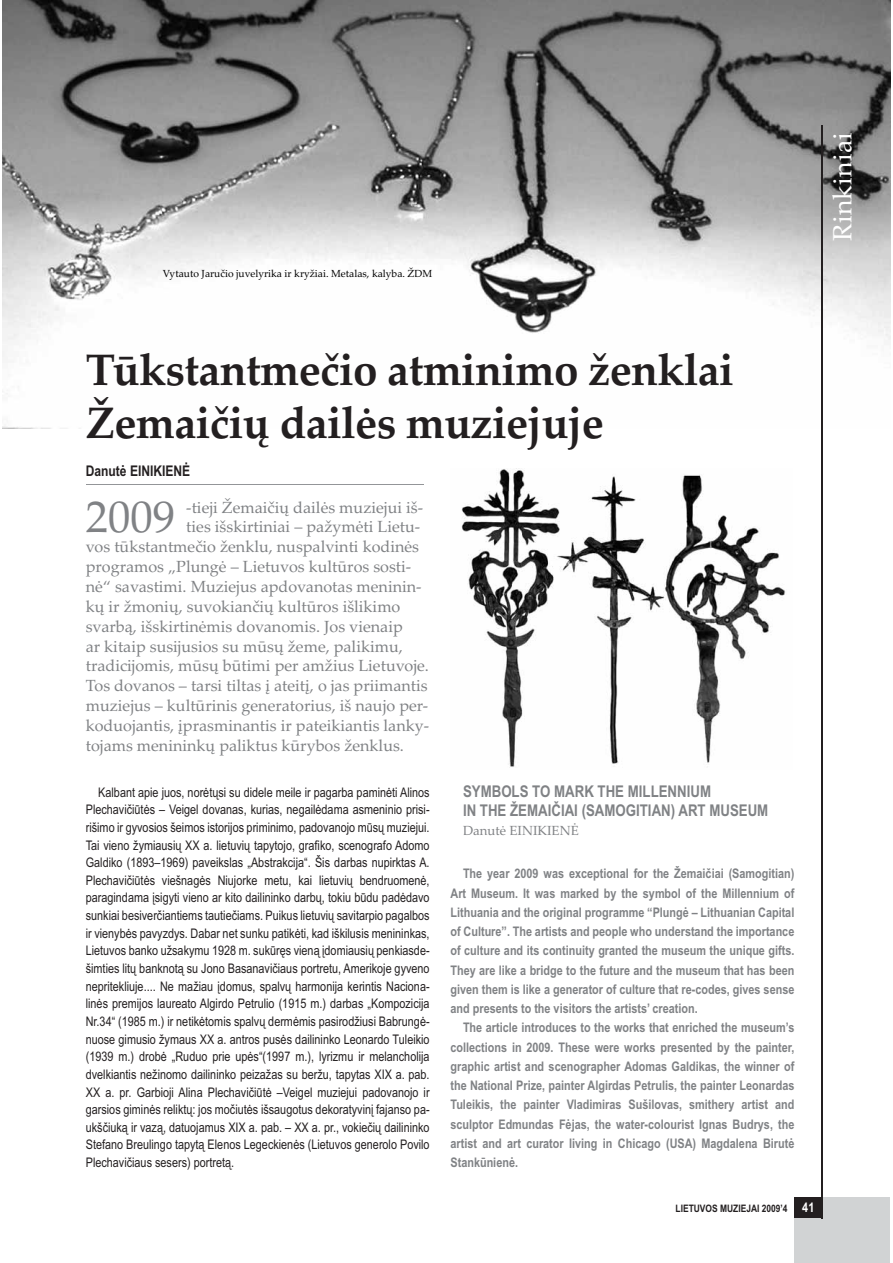
<style>
.page{position:relative;width:893px;height:1263px;background:#fff}
.page>*{position:absolute;margin:0;border:0;box-sizing:border-box;transform-origin:0 0}
.t1{font:44.7px "Palatino Linotype";color:#808285}
.t2{font:700 44.1px/52.9px "Palatino Linotype";letter-spacing:-.015em;color:#231f20}
.t3{font:26.4px "Palatino Linotype";letter-spacing:.01em;color:#fff}
.t4{font:16.2px "Palatino Linotype";color:#808285}
.t5{font:700 16.2px/19px "Arial Narrow";color:#808285}
.t6{font:700 14.7px "Arial Narrow";color:#231f20}
.t7{font:13.2px/17.7px "Arial Narrow";color:#231f20;text-align:justify}
.t8{font:700 13.2px/19.2px "Arial Narrow";color:#808285;text-align:justify}
.t9{font:13.2px "Palatino Linotype";color:#808285}
.t10{font:10.35px "Palatino Linotype";color:#000}
.t11{font:700 10.35px "Arial Narrow";color:#231f20}
.s1{font-size:13.2px;color:#fff}
</style>
<div class="page">
<img style="left:2px;top:0;width:888px;height:428px">
<div style="left:794px;top:1197px;width:96px;height:65px;background:#d1d3d4"></div>
<hr style="left:822px;top:125px;width:1px;height:1093px;background:#231f20">
<div style="left:794px;top:1197px;width:28px;height:21px;background:#231f20"></div>
<svg style="left:84px;top:213px;width:653px;height:272px"></svg>
<img style="left:450px;top:468px;width:336px;height:300px">
<p class="t10" style="left:163px;top:269px;width:271px">Vytauto Jaručio juvelyrika ir kryžiai. Metalas, kalyba. ŽDM</p>
<h3 class="t3" style="left:832px;top:241px;width:111px;rotate:-90deg">Rinkiniai</h3>
<h2 class="t2" style="left:86px;top:343px;width:650px">Tūkstantmečio atminimo ženklai<br>Žemaičių dailės muziejuje</h2>
<p class="t6" style="left:86px;top:465px;width:106px">Danutė EINIKIENĖ</p>
<h1 class="t1" style="left:86px;top:500px;width:91px">2009</h1>
<p class="t4" style="left:186px;top:501px;width:238px">-tieji Žemaičių dailės muziejui iš-</p>
<p class="t4" style="left:186px;top:521px;width:235px">ties išskirtiniai – pažymėti Lietu-</p>
<p class="t4" style="left:86px;top:541px;width:335px">vos tūkstantmečio ženklu, nuspalvinti kodinės</p>
<p class="t4" style="left:86px;top:560px;width:327px">programos „Plungė – Lietuvos kultūros sosti-</p>
<p class="t4" style="left:86px;top:580px;width:337px">nė“ savastimi. Muziejus apdovanotas meninin-</p>
<p class="t4" style="left:86px;top:600px;width:316px">kų ir žmonių, suvokiančių kultūros išlikimo</p>
<p class="t4" style="left:86px;top:620px;width:318px">svarbą, išskirtinėmis dovanomis. Jos vienaip</p>
<p class="t4" style="left:86px;top:640px;width:319px">ar kitaip susĳusios su mūsų žeme, palikimu,</p>
<p class="t4" style="left:86px;top:660px;width:345px">tradicĳomis, mūsų būtimi per amžius Lietuvoje.</p>
<p class="t4" style="left:86px;top:680px;width:343px">Tos dovanos – tarsi tiltas į ateitį, o jas priimantis</p>
<p class="t4" style="left:86px;top:699px;width:344px">muziejus – kultūrinis generatorius, iš naujo per-</p>
<p class="t4" style="left:86px;top:719px;width:345px">koduojantis, įprasminantis ir pateikiantis lanky-</p>
<p class="t4" style="left:86px;top:739px;width:320px">tojams menininkų paliktus kūrybos ženklus.</p>
<p class="t7" style="left:86px;top:784px;width:345px;text-indent:13px">Kalbant apie juos, norėtųsi su didele meile ir pagarba paminėti Alinos Plechavičiūtės – Veigel dovanas, kurias, negailėdama asmeninio prisi&shy;rišimo ir gyvosios šeimos istorijos priminimo, padovanojo mūsų muziejui.<br>Tai vieno žymiausių XX a. lietuvių tapytojo, grafiko, scenografo Adomo Galdiko (1893–1969) paveikslas „Abstrakcija“. Šis darbas nupirktas A.<br>Plechavičiūtės viešnagės Niujorke metu, kai lietuvių bendruomenė, paragindama įsigyti vieno ar kito dailininko darbų, tokiu būdu padėdavo sunkiai besiverčiantiems tautiečiams. Puikus lietuvių savitarpio pagalbos ir vienybės pavyzdys. Dabar net sunku patikėti, kad iškilusis menininkas, Lietuvos banko užsakymu 1928 m. sukūręs vieną įdomiausių penkiasde&shy;šimties litų banknotą su Jono Basanavičiaus portretu, Amerikoje gyveno nepritekliuje.... Ne mažiau įdomus, spalvų harmonija kerintis Naciona&shy;linės premijos laureato Algirdo Petrulio (1915 m.) darbas „Kompozicija Nr.34“ (1985 m.) ir netikėtomis spalvų dermėmis pasirodžiusi Babrungė&shy;nuose gimusio žymaus XX a. antros pusės dailininko Leonardo Tuleikio (1939 m.) drobė „Ruduo prie upės“(1997 m.), lyrizmu ir melancholija dvelkiantis nežinomo dailininko peizažas su beržu, tapytas XIX a. pab.<br>XX a. pr. Garbioji Alina Plechavičiūtė –Veigel muziejui padovanojo ir garsios giminės reliktų: jos močiutės išsaugotus dekoratyvinį fajanso pa&shy;ukščiuką ir vazą, datuojamus XIX a. pab. – XX a. pr., vokiečių dailininko Stefano Breulingo tapytą Elenos Legeckienės (Lietuvos generolo Povilo Plechavičiaus sesers) portretą.</p>
<p class="t5" style="left:463px;top:783px;width:307px">SYMBOLS TO MARK THE MILLENNIUM<br>IN THE ŽEMAIČIAI (SAMOGITIAN) ART MUSEUM</p>
<p class="t9" style="left:463px;top:825px;width:117px">Danutė EINIKIENĖ</p>
<p class="t8" style="left:450px;top:865px;width:345px;text-indent:13px">The year 2009 was exceptional for the Žemaičiai (Samogitian)<br>Art Museum. It was marked by the symbol of the Millennium of Lithuania and the original programme “Plungė – Lithuanian Capital of Culture”. The artists and people who understand the importance of culture and its continuity granted the museum the unique gifts.<br>They are like a bridge to the future and the museum that has been given them is like a generator of culture that re-codes, gives sense and presents to the visitors the artists’ creation.</p>
<p class="t8" style="left:450px;top:1019px;width:345px;text-indent:13px">The article introduces to the works that enriched the museum’s collections in 2009. These were works presented by the painter, graphic artist and scenographer Adomas Galdikas, the winner of the National Prize, painter Algirdas Petrulis, the painter Leonardas Tuleikis, the painter Vladimiras Sušilovas, smithery artist and sculptor Edmundas Fėjas, the water-colourist Ignas Budrys, the artist and art curator living in Chicago (USA) Magdalena Birutė Stankūnienė.</p>
<p class="t11" style="left:675px;top:1205px;width:140px">LIETUVOS MUZIEJAI 2009’4 <span class="s1">41</span></p>
</div>
